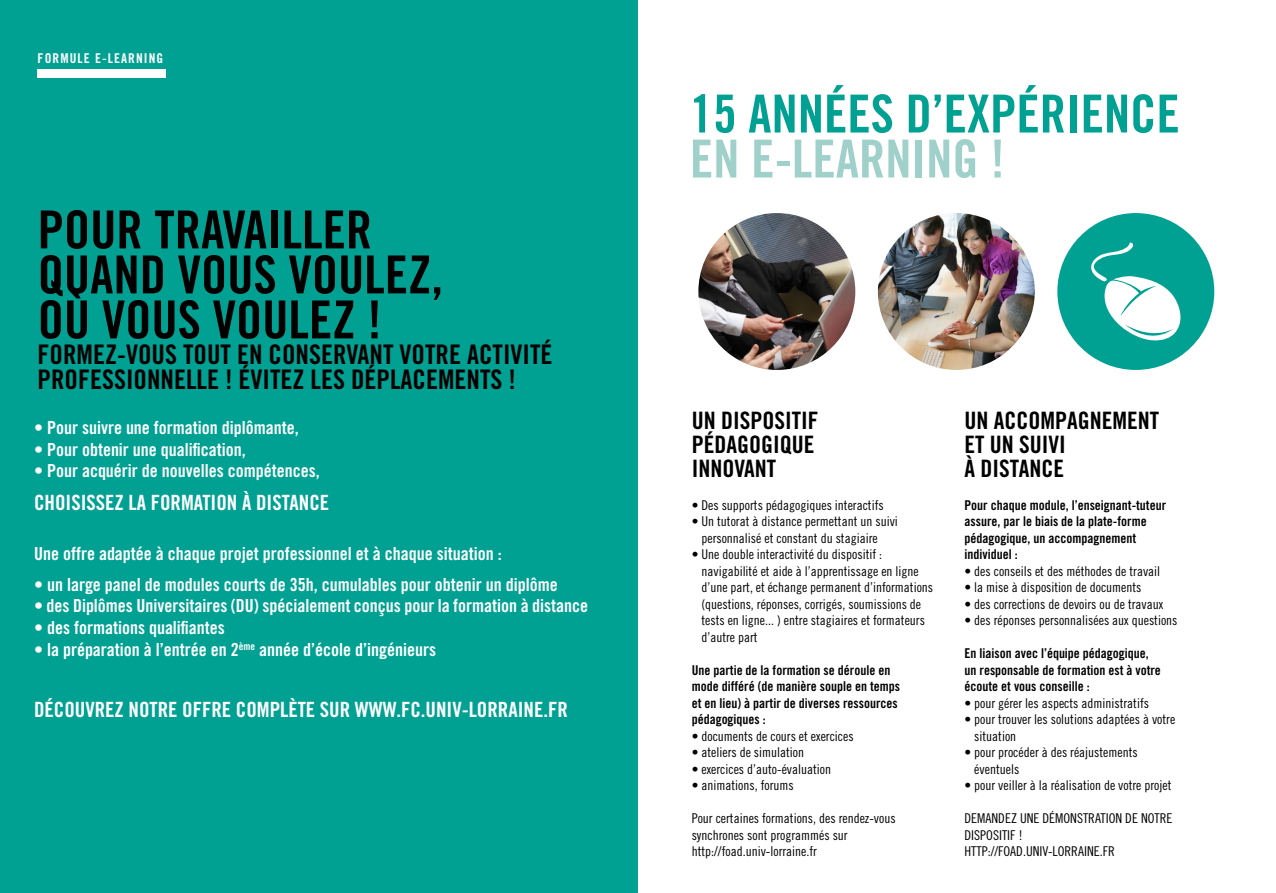
<style>
.page{position:relative;width:1276px;height:893px;background:#fff}
.page>*{position:absolute;margin:0;border:0;box-sizing:border-box;transform-origin:0 0}
.t1{font:52.5px/45px "Trade Gothic LT Std Bd Cn 20";color:#000}
.t2{font:52.5px "Trade Gothic LT Std Bd Cn 20";color:#00a193}
.t3{font:52.5px "Trade Gothic LT Std Bd Cn 20";color:#9fd0c9}
.t4{font:27px/25.5px "Trade Gothic LT Std Bd Cn 20";color:#000}
.t5{font:24px/24px "Trade Gothic LT Std Bd Cn 20";color:#000}
.t6{font:21px "Trade Gothic LT Std Bd Cn 20";color:#fff}
.t7{font:18px "Trade Gothic LT Std Bd Cn 20";color:#fff}
.t8{font:13.5px/16.5px "Trade Gothic LT Std Cn 18";color:#000}
.t9{font:13.5px/16.5px "Trade Gothic LT Std Bd Cn 20";color:#000}
.t10{font:13.5px "Trade Gothic LT Std Bd Cn 20";letter-spacing:.08em;color:#fff}
</style>
<div class="page">
<div style="left:0;top:0;width:638px;height:893px;background:#00a193"></div>
<div style="left:38px;top:69px;width:128px;height:9px;background:#fff"></div>
<img style="left:698px;top:213px;width:157px;height:157px;border-radius:78px">
<img style="left:878px;top:213px;width:156px;height:157px;border-radius:78px">
<div style="left:1057px;top:213px;width:157px;height:157px;background:#00a193;border-radius:50%"></div>
<svg style="left:1091px;top:242px;width:90px;height:99px"></svg>
<p class="t10" style="left:38px;top:50px;width:127px">FORMULE E-LEARNING</p>
<h1 class="t1" style="left:38px;top:207px;width:407px">POUR TRAVAILLER<br>QUAND VOUS VOULEZ,<br>OÙ VOUS VOULEZ !</h1>
<h2 class="t4" style="left:38px;top:341px;width:516px">FORMEZ-VOUS TOUT EN CONSERVANT VOTRE ACTIVITÉ<br>PROFESSIONNELLE ! ÉVITEZ LES DÉPLACEMENTS !</h2>
<h3 class="t7" style="left:34px;top:417px;width:266px">• Pour suivre une formation diplômante,</h3>
<h3 class="t7" style="left:34px;top:438px;width:213px">• Pour obtenir une qualification,</h3>
<h3 class="t7" style="left:34px;top:460px;width:287px">• Pour acquérir de nouvelles compétences,</h3>
<h3 class="t6" style="left:34px;top:490px;width:297px">CHOISISSEZ LA FORMATION À DISTANCE</h3>
<h3 class="t7" style="left:34px;top:542px;width:469px">Une offre adaptée à chaque projet professionnel et à chaque situation :</h3>
<h3 class="t7" style="left:34px;top:573px;width:525px">• un large panel de modules courts de 35h, cumulables pour obtenir un diplôme</h3>
<h3 class="t7" style="left:34px;top:595px;width:556px">• des Diplômes Universitaires (DU) spécialement conçus pour la formation à distance</h3>
<h3 class="t7" style="left:34px;top:617px;width:192px">• des formations qualifiantes</h3>
<h3 class="t7" style="left:34px;top:638px;width:403px">• la préparation à l’entrée en 2<sup>ème</sup> année d’école d’ingénieurs</h3>
<h3 class="t6" style="left:34px;top:697px;width:535px">DÉCOUVREZ NOTRE OFFRE COMPLÈTE SUR WWW.FC.UNIV-LORRAINE.FR</h3>
<h1 class="t2" style="left:690px;top:82px;width:491px">15 ANNÉES D’EXPÉRIENCE</h1>
<h1 class="t3" style="left:690px;top:127px;width:316px">EN E-LEARNING !</h1>
<h3 class="t5" style="left:691px;top:408px;width:128px">UN DISPOSITIF<br>PÉDAGOGIQUE<br>INNOVANT</h3>
<p class="t8" style="left:691px;top:496px;width:193px">• Des supports pédagogiques interactifs</p>
<p class="t8" style="left:701px;top:513px;width:198px;text-indent:-10px">• Un tutorat à distance permettant un suivi personnalisé et constant du stagiaire</p>
<p class="t8" style="left:701px;top:546px;width:233px;text-indent:-10px">• Une double interactivité du dispositif : navigabilité et aide à l’apprentissage en ligne d’une part, et échange permanent d’informations (questions, réponses, corrigés, soumissions de tests en ligne... ) entre stagiaires et formateurs d’autre part</p>
<p class="t9" style="left:691px;top:661px;width:210px">Une partie de la formation se déroule en mode différé (de manière souple en temps et en lieu) à partir de diverses ressources pédagogiques :</p>
<p class="t8" style="left:691px;top:727px;width:163px">• documents de cours et exercices</p>
<p class="t8" style="left:691px;top:744px;width:114px">• ateliers de simulation</p>
<p class="t8" style="left:691px;top:760px;width:141px">• exercices d’auto-évaluation</p>
<p class="t8" style="left:691px;top:777px;width:103px">• animations, forums</p>
<p class="t8" style="left:691px;top:810px;width:205px">Pour certaines formations, des rendez-vous synchrones sont programmés sur http://foad.univ-lorraine.fr</p>
<h3 class="t5" style="left:964px;top:408px;width:196px">UN ACCOMPAGNEMENT<br>ET UN SUIVI<br>À DISTANCE</h3>
<p class="t9" style="left:964px;top:496px;width:203px">Pour chaque module, l’enseignant-tuteur assure, par le biais de la plate-forme pédagogique, un accompagnement individuel :</p>
<p class="t8" style="left:964px;top:562px;width:197px">• des conseils et des méthodes de travail</p>
<p class="t8" style="left:964px;top:579px;width:178px">• la mise à disposition de documents</p>
<p class="t8" style="left:964px;top:595px;width:200px">• des corrections de devoirs ou de travaux</p>
<p class="t8" style="left:964px;top:612px;width:214px">• des réponses personnalisées aux questions</p>
<p class="t9" style="left:964px;top:645px;width:198px">En liaison avec l’équipe pédagogique, un responsable de formation est à votre écoute et vous conseille :</p>
<p class="t8" style="left:964px;top:694px;width:186px">• pour gérer les aspects administratifs</p>
<p class="t8" style="left:974px;top:711px;width:202px;text-indent:-10px">• pour trouver les solutions adaptées à votre situation</p>
<p class="t8" style="left:974px;top:744px;width:165px;text-indent:-10px">• pour procéder à des réajustements éventuels</p>
<p class="t8" style="left:964px;top:777px;width:208px">• pour veiller à la réalisation de votre projet</p>
<p class="t8" style="left:964px;top:810px;width:209px">DEMANDEZ UNE DÉMONSTRATION DE NOTRE<br>DISPOSITIF !<br>HTTP://FOAD.UNIV-LORRAINE.FR</p>
</div>
